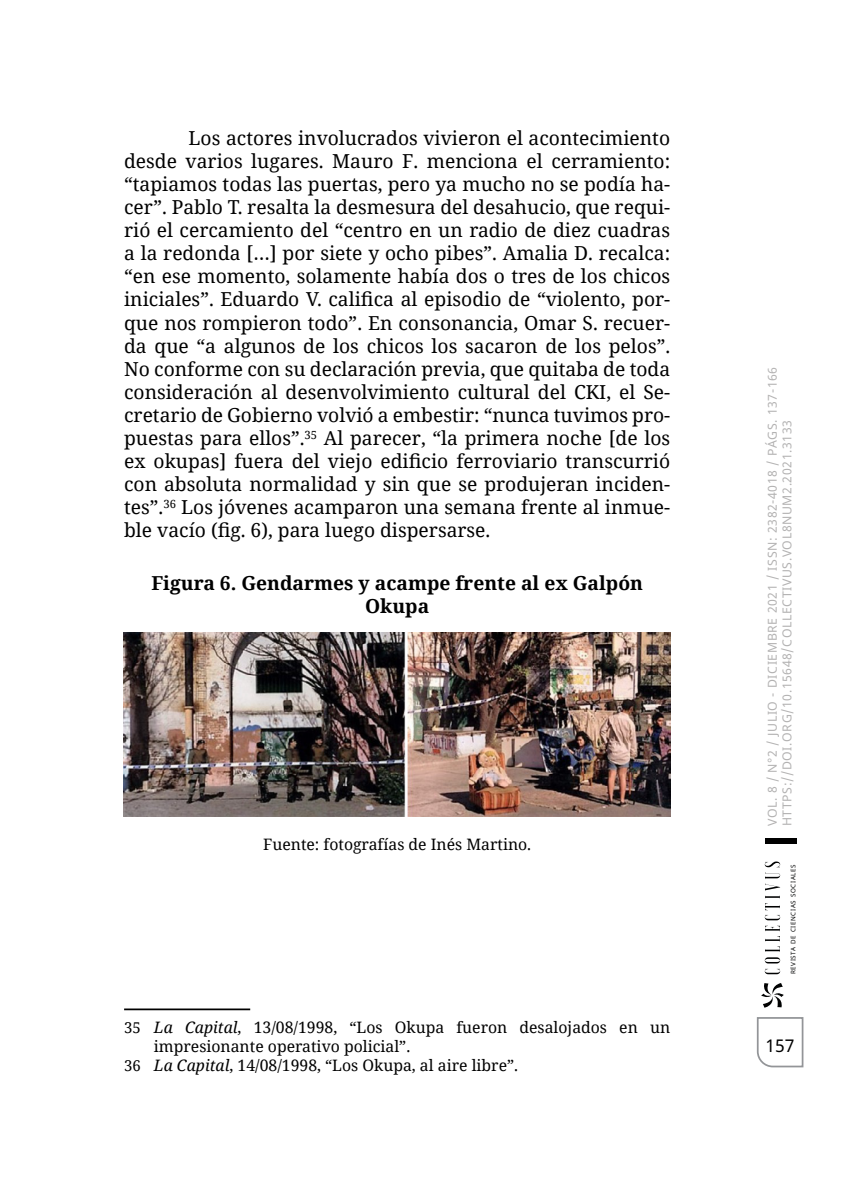
<style>
.page{position:relative;width:844px;height:1191px;background:#fff}
.page>*{position:absolute;margin:0;border:0;box-sizing:border-box;transform-origin:0 0}
.t1{font:19.25px/23.1px "Noto Serif";color:#000;text-align:justify}
.t2{font:700 19.25px/23.1px "Noto Serif";color:#000;text-align:center}
.t3{font:17.5px "Noto Sans";color:#000}
.t4{font:15.75px "Noto Serif";color:#000}
.t5{font:12.25px/14.7px "Noto Sans";letter-spacing:.05em;color:#b3b2b2}
.t6{font:6.3px "Noto Sans";letter-spacing:.1em;color:#010202}
.s1{font-size:14.88px}
.s2{font-style:italic}
</style>
<div class="page">
<svg style="left:756px;top:1017px;width:48px;height:50px"></svg>
<svg style="left:764px;top:861px;width:16px;height:113px"></svg>
<svg style="left:761px;top:983px;width:22px;height:24px"></svg>
<div style="left:764px;top:838px;width:31px;height:5px;background:#000"></div>
<img style="left:124px;top:632px;width:546px;height:184px">
<hr style="left:124px;top:1008px;width:126px;height:2px;background:#000">
<p class="t1" style="left:124px;top:125px;width:547px;text-indent:64px">Los actores involucrados vivieron el acontecimiento desde varios lugares. Mauro F. menciona el cerramiento: “tapiamos todas las puertas, pero ya mucho no se podía ha&shy;cer”. Pablo T. resalta la desmesura del desahucio, que requi&shy;rió el cercamiento del “centro en un radio de diez cuadras a la redonda […] por siete y ocho pibes”. Amalia D. recalca: “en ese momento, solamente había dos o tres de los chicos iniciales”. Eduardo V. califica al episodio de “violento, por&shy;que nos rompieron todo”. En consonancia, Omar S. recuer&shy;da que “a algunos de los chicos los sacaron de los pelos”.<br>No conforme con su declaración previa, que quitaba de toda consideración al desenvolvimiento cultural del CKI, el Se&shy;cretario de Gobierno volvió a embestir: “nunca tuvimos pro&shy;puestas para ellos”.<sup>35</sup> Al parecer, “la primera noche [de los ex okupas] fuera del viejo edificio ferroviario transcurrió con absoluta normalidad y sin que se produjeran inciden&shy;tes”.<sup>36</sup> Los jóvenes acamparon una semana frente al inmue&shy;ble vacío (fig. 6), para luego dispersarse.</p>
<p class="t2" style="left:151px;top:571px;width:493px">Figura 6. Gendarmes y acampe frente al ex Galpón<br>Okupa</p>
<p class="t4" style="left:263px;top:833px;width:269px">Fuente: fotografías de Inés Martino.</p>
<p class="t4" style="left:124px;top:1016px;width:547px"><span class="s1">35</span> <span class="s2">La Capital</span>, 13/08/1998, “Los Okupa fueron desalojados en un</p>
<p class="t4" style="left:154px;top:1035px;width:258px">impresionante operativo policial”.</p>
<p class="t4" style="left:124px;top:1054px;width:395px"><span class="s1">36</span> <span class="s2">La Capital</span>, 14/08/1998, “Los Okupa, al aire libre”.</p>
<p class="t5" style="left:765px;top:826px;width:461px;rotate:-90deg">VOL. 8 / N°2 / JULIO - DICIEMBRE 2021 / ISSN: 2382-4018 / PÁGS. 137-166<br>Https://doi.Org/10.15648/Collectivus.Vol8num2.2021.3133</p>
<p class="t6" style="left:788px;top:974px;width:111px;rotate:-90deg">REVISTA DE CIENCIAS SOCIALES</p>
<p class="t3" style="left:765px;top:1033px;width:30px">157</p>
</div>
